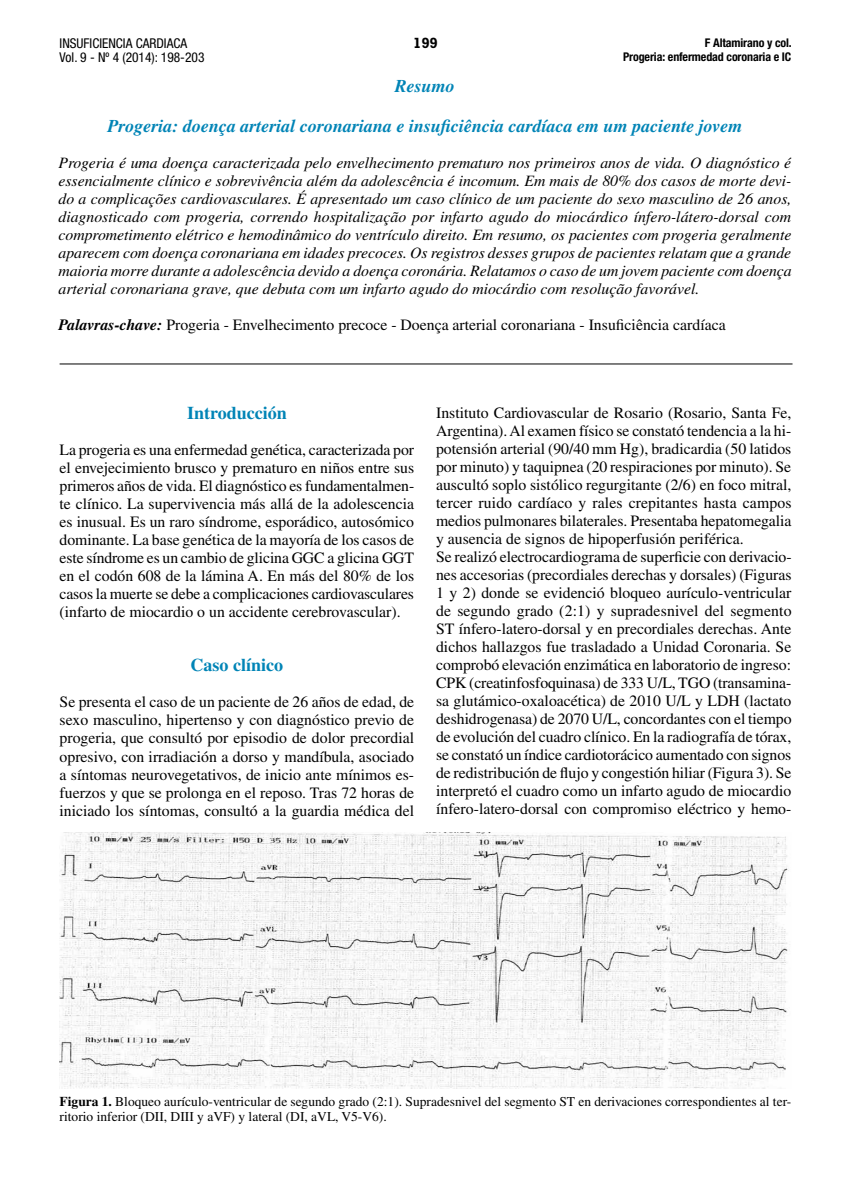
<style>
.page{position:relative;width:851px;height:1191px;background:#fff}
.page>*{position:absolute;margin:0;border:0;box-sizing:border-box;transform-origin:0 0}
.t1{font:italic 700 18px "Times LT Std";color:#0084b6}
.t2{font:700 18px "Times LT Std";color:#0084b6}
.t3{font:15.75px/18px "Times LT Std";color:#000;text-align:justify}
.t4{font:italic 15.75px/18px "Times LT Std";color:#000;text-align:justify}
.t5{font:700 15px "Rockwell Std";color:#000}
.t6{font:13.5px/15px "Times LT Std";color:#000}
.t7{font:condensed 13.5px/14.4px "Helvetica Neue LT Std";color:#000}
.t8{font:700 condensed 12px/14.4px "Helvetica Neue LT Std";letter-spacing:-.01em;color:#000;text-align:right}
.s1{font-weight:700;font-style:italic}
.s2{font-weight:700}
</style>
<div class="page">
<hr style="left:60px;top:363px;width:732px;height:1px;background:#000">
<img style="left:60px;top:832px;width:729px;height:256px">
<p class="t7" style="left:60px;top:36px;width:146px">INSUFICIENCIA CARDIACA<br>Vol. 9 - Nº 4 (2014): 198-203</p>
<p class="t5" style="left:413px;top:35px;width:26px">199</p>
<p class="t8" style="left:623px;top:35px;width:170px">F Altamirano y col.<br>Progeria: enfermedad coronaria e IC</p>
<p class="t1" style="left:395px;top:75px;width:62px">Resumo</p>
<p class="t1" style="left:107px;top:115px;width:636px">Progeria: doença arterial coronariana e insuficiência cardíaca em um paciente jovem</p>
<p class="t4" style="left:58px;top:153px;width:734px">Progeria é uma doença caracterizada pelo envelhecimento prematuro nos primeiros anos de vida. O diagnóstico é essencialmente clínico e sobrevivência além da adolescência é incomum. Em mais de 80% dos casos de morte devi&shy;do a complicações cardiovasculares. É apresentado um caso clínico de um paciente do sexo masculino de 26 anos, diagnosticado com progeria, correndo hospitalização por infarto agudo do miocárdico ínfero-látero-dorsal com comprometimento elétrico e hemodinâmico do ventrículo direito. Em resumo, os pacientes com progeria geralmente aparecem com doença coronariana em idades precoces. Os registros desses grupos de pacientes relatam que a grande maioria morre durante a adolescência devido a doença coronária. Relatamos o caso de um jovem paciente com doença arterial coronariana grave, que debuta com um infarto agudo do miocárdio com resolução favorável.</p>
<p class="t3" style="left:58px;top:315px;width:668px"><span class="s1">Palavras-chave:</span> Progeria - Envelhecimento precoce - Doença arterial coronariana - Insuficiência cardíaca</p>
<p class="t2" style="left:187px;top:402px;width:101px">Introducción</p>
<p class="t3" style="left:60px;top:441px;width:356px">La progeria es una enfermedad genética, caracterizada por el envejecimiento brusco y prematuro en niños entre sus primeros años de vida. El diagnóstico es fundamentalmen&shy;te clínico. La supervivencia más allá de la adolescencia es inusual. Es un raro síndrome, esporádico, autosómico dominante. La base genética de la mayoría de los casos de este síndrome es un cambio de glicina GGC a glicina GGT en el codón 608 de la lámina A. En más del 80% de los casos la muerte se debe a complicaciones cardiovasculares (infarto de miocardio o un accidente cerebrovascular).</p>
<p class="t2" style="left:190px;top:654px;width:94px">Caso clínico</p>
<p class="t3" style="left:60px;top:693px;width:356px">Se presenta el caso de un paciente de 26 años de edad, de sexo masculino, hipertenso y con diagnóstico previo de progeria, que consultó por episodio de dolor precordial opresivo, con irradiación a dorso y mandíbula, asociado a síntomas neurovegetativos, de inicio ante mínimos es&shy;fuerzos y que se prolonga en el reposo. Tras 72 horas de iniciado los síntomas, consultó a la guardia médica del</p>
<p class="t3" style="left:436px;top:403px;width:357px;text-align:left">Instituto Cardiovascular de Rosario (Rosario, Santa Fe, Argentina). Al examen físico se constató tendencia a la hi&shy;potensión arterial (90/40 mm Hg), bradicardia (50 latidos por minuto) y taquipnea (20 respiraciones por minuto). Se auscultó soplo sistólico regurgitante (2/6) en foco mitral, tercer ruido cardíaco y rales crepitantes hasta campos medios pulmonares bilaterales. Presentaba hepatomegalia y ausencia de signos de hipoperfusión periférica.<br>Se realizó electrocardiograma de superficie con derivacio&shy;nes accesorias (precordiales derechas y dorsales) (Figuras 1 y 2) donde se evidenció bloqueo aurículo-ventricular de segundo grado (2:1) y supradesnivel del segmento ST ínfero-latero-dorsal y en precordiales derechas. Ante dichos hallazgos fue trasladado a Unidad Coronaria. Se comprobó elevación enzimática en laboratorio de ingreso:<br>CPK (creatinfosfoquinasa) de 333 U/L, TGO (transamina&shy;sa glutámico-oxaloacética) de 2010 U/L y LDH (lactato deshidrogenasa) de 2070 U/L, concordantes con el tiempo de evolución del cuadro clínico. En la radiografía de tórax, se constató un índice cardiotorácico aumentado con signos de redistribución de flujo y congestión hiliar (Figura 3). Se interpretó el cuadro como un infarto agudo de miocardio ínfero-latero-dorsal con compromiso eléctrico y hemo-</p>
<p class="t6" style="left:60px;top:1093px;width:733px"><span class="s2">Figura 1.</span> Bloqueo aurículo-ventricular de segundo grado (2:1). Supradesnivel del segmento ST en derivaciones correspondientes al ter&shy;ritorio inferior (DII, DIII y aVF) y lateral (DI, aVL, V5-V6).</p>
</div>
